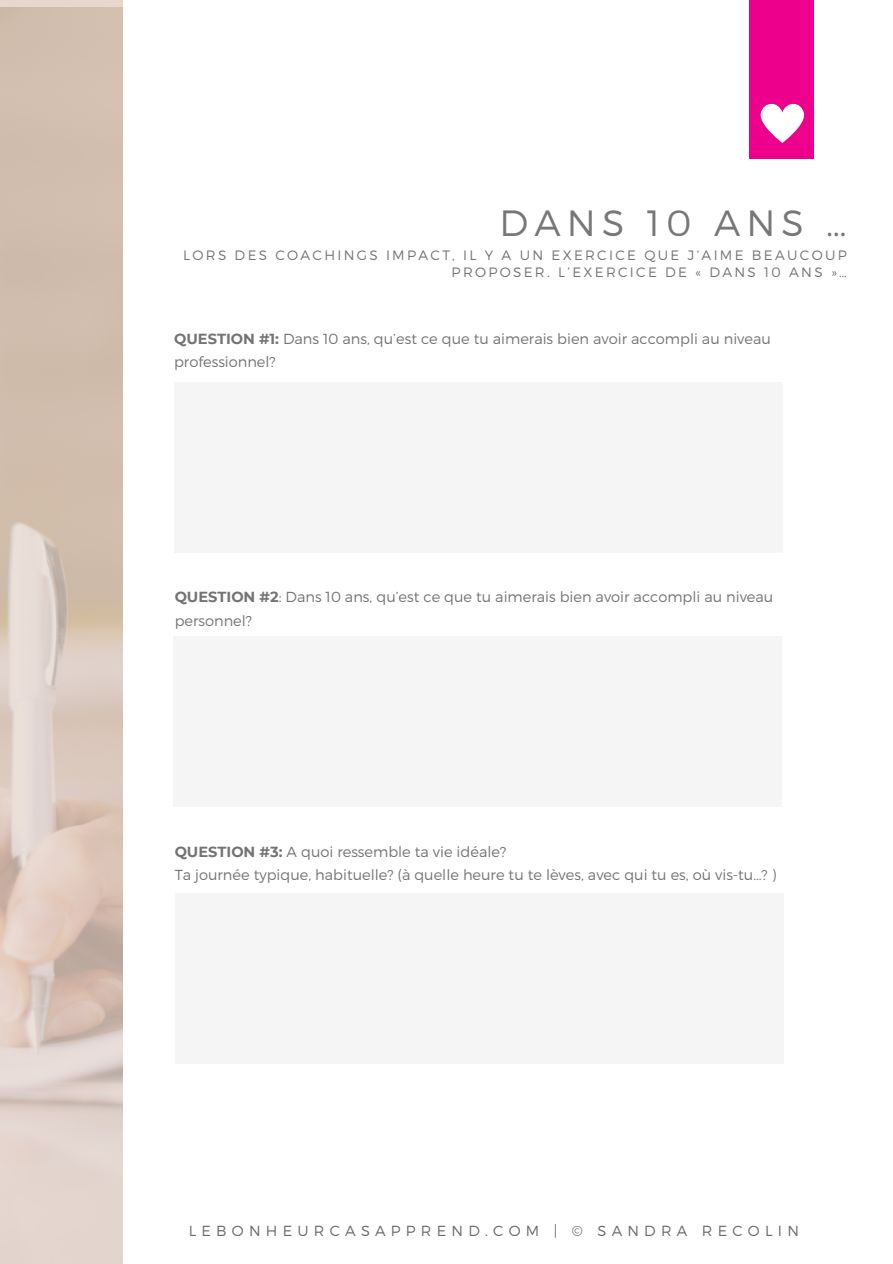
<style>
.page{position:relative;width:893px;height:1264px;background:#fff}
.page>*{position:absolute;margin:0;border:0;box-sizing:border-box;transform-origin:0 0}
.t1{font:300 36.45px "Montserrat";letter-spacing:.17em;color:#777}
.t2{font:300 14.55px/23.7px "Montserrat";color:#737373}
.t3{font:300 14.55px "Montserrat";letter-spacing:.36em;color:#696868}
.t4{font:300 13.5px/16.4px "Montserrat";letter-spacing:.17em;color:#737373;text-align:right}
.s1{font-weight:700}
</style>
<div class="page">
<div style="left:749px;top:0;width:64px;height:159px;background:#ec008c"></div>
<svg style="left:760px;top:104px;width:44px;height:39px"></svg>
<div style="left:174px;top:383px;width:608px;height:169px;background:#f5f5f5"></div>
<div style="left:173px;top:636px;width:608px;height:170px;background:#f5f5f5"></div>
<div style="left:175px;top:893px;width:608px;height:170px;background:#f5f5f5"></div>
<img style="left:0;top:8px;width:123px;height:1255px">
<p class="t1" style="left:499px;top:199px;width:349px">DANS 10 ANS …</p>
<p class="t4" style="left:183px;top:246px;width:665px">LORS DES COACHINGS IMPACT, IL Y A UN EXERCICE QUE J’AIME BEAUCOUP<br>PROPOSER. L’EXERCICE DE « DANS 10 ANS »…</p>
<p class="t2" style="left:174px;top:326px;width:598px"><span class="s1">QUESTION #1:</span> Dans 10 ans, qu’est ce que tu aimerais bien avoir accompli au niveau professionnel?</p>
<p class="t2" style="left:175px;top:584px;width:600px"><span class="s1">QUESTION #2</span>: Dans 10 ans, qu’est ce que tu aimerais bien avoir accompli au niveau personnel?</p>
<p class="t2" style="left:175px;top:838px;width:333px"><span class="s1">QUESTION #3:</span> A quoi ressemble ta vie idéale?</p>
<p class="t2" style="left:175px;top:862px;width:603px">Ta journée typique, habituelle? (à quelle heure tu te lèves, avec qui tu es, où vis-tu…? )</p>
<p class="t3" style="left:189px;top:1221px;width:611px">LEBONHEURCASAPPREND.COM | © SANDRA RECOLIN</p>
</div>
